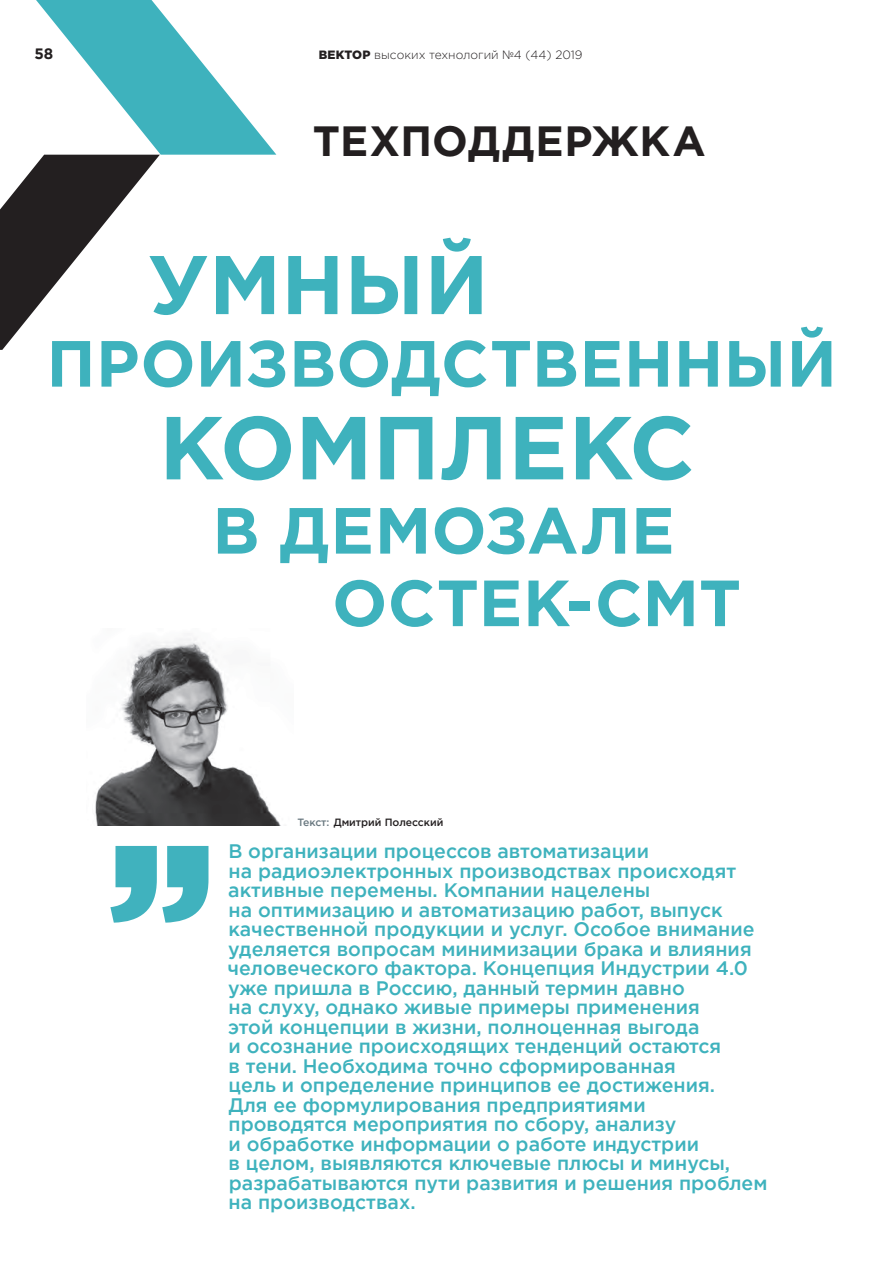
<style>
.page{position:relative;width:893px;height:1263px;background:#fff}
.page>*{position:absolute;margin:0;border:0;box-sizing:border-box;transform-origin:0 0}
.t1{font:700 89.25px "Gotham Pro";color:#3eb2bd}
.t2{font:700 82.95px "Gotham Pro";letter-spacing:.005em;color:#3eb2bd}
.t3{font:700 65.1px/72.4px "Gotham Pro";letter-spacing:.005em;color:#3eb2bd}
.t4{font:700 42.15px "Gotham Pro";letter-spacing:.015em;color:#231f20}
.t5{font:500 19.5px/19.5px "Gotham Pro";color:#3eb2bd}
.t6{font:700 15px "Gotham Pro";color:#231f20}
.t7{font:300 12px "Gotham Pro";color:#231f20}
.t8{font:500 10.5px "Gotham Pro";color:#231f20}
.s1{font-weight:900}
.s2{color:#697880}
</style>
<div class="page">
<svg style="left:0;top:0;width:276px;height:350px"></svg>
<img style="left:95px;top:638px;width:186px;height:188px">
<svg style="left:110px;top:846px;width:98px;height:77px"></svg>
<p class="t6" style="left:34px;top:45px;width:20px">58</p>
<p class="t7" style="left:319px;top:48px;width:265px"><span class="s1">ВЕКТОР</span> высоких технологий №4 (44) 2019</p>
<h3 class="t4" style="left:313px;top:117px;width:394px">ТЕХПОДДЕРЖКА</h3>
<h2 class="t2" style="left:148px;top:237px;width:342px">УМНЫЙ</h2>
<h3 class="t3" style="left:47px;top:326px;width:792px">ПРОИЗВОДСТВЕННЫЙ</h3>
<h1 class="t1" style="left:159px;top:396px;width:537px">КОМПЛЕКС</h1>
<h3 class="t3" style="left:332px;top:493px;width:411px;text-indent:-120px">В ДЕМОЗАЛЕ<br>ОСТЕК-СМТ</h3>
<p class="t8" style="left:297px;top:816px;width:148px"><span class="s2">Текст:</span> Дмитрий Полесский</p>
<p class="t5" style="left:228px;top:841px;width:541px">В организации процессов автоматизации<br>на радиоэлектронных производствах происходят активные перемены. Компании нацелены<br>на оптимизацию и автоматизацию работ, выпуск качественной продукции и услуг. Особое внимание уделяется вопросам минимизации брака и влияния человеческого фактора. Концепция Индустрии 4.0 уже пришла в Россию, данный термин давно<br>на слуху, однако живые примеры применения<br>этой концепции в жизни, полноценная выгода<br>и осознание происходящих тенденций остаются<br>в тени. Необходима точно сформированная<br>цель и определение принципов ее достижения.<br>Для ее формулирования предприятиями проводятся мероприятия по сбору, анализу<br>и обработке информации о работе индустрии<br>в целом, выявляются ключевые плюсы и минусы, разрабатываются пути развития и решения проблем на производствах.</p>
</div>
